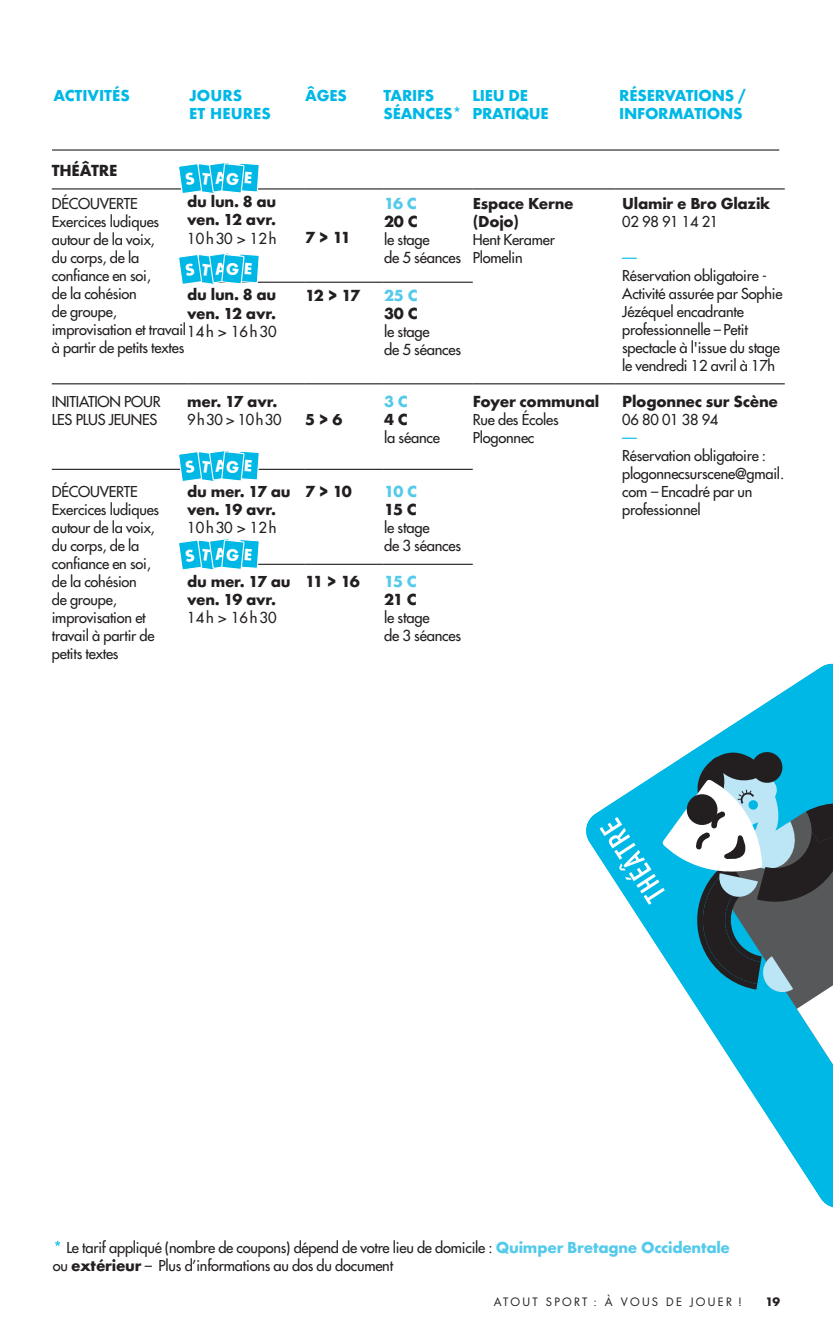
<style>
.page{position:relative;width:833px;height:1344px;background:#fff}
.page>*{position:absolute;margin:0;border:0;box-sizing:border-box;transform-origin:0 0}
.t1{font:14.85px/18.2px "Futura";letter-spacing:-.015em;color:#231f20}
.t2{font:700 14.85px "Futura";letter-spacing:-.015em;color:#231f20}
.t3{font:14.85px "Futura";letter-spacing:.065em;color:#231f20}
.t4{font:700 14.85px "Futura";letter-spacing:-.065em;color:#54caeb}
.t5{font:14.85px "Futura";color:#00b8e5}
.t6{font:14.62px/18px "Futura";letter-spacing:-.015em;color:#231f20}
.t7{font:700 14.62px/18px "Futura";letter-spacing:-.015em;color:#231f20}
.t8{font:700 14.62px/18px "Futura";letter-spacing:-.015em;color:#00b8e5}
.t9{font:14.62px "Futura";letter-spacing:.095em;color:#231f20}
.t10{font:11.25px "Futura";letter-spacing:.2em;color:#231f20}
.t11{font:700 11.25px "Futura";color:#231f20}
.s1{font-size:14.85px}
.s2{font-weight:700;color:#00b8e5}
.s3{font-weight:700;color:#54caeb}
.s4{font-weight:700}
</style>
<div class="page">
<hr style="left:52px;top:149px;width:727px;height:1px;background:#231f20">
<hr style="left:52px;top:188px;width:135px;height:1px;background:#231f20">
<hr style="left:187px;top:188px;width:118px;height:1px;background:#231f20">
<hr style="left:305px;top:188px;width:79px;height:1px;background:#231f20">
<hr style="left:384px;top:188px;width:89px;height:1px;background:#231f20">
<hr style="left:473px;top:188px;width:143px;height:1px;background:#231f20">
<hr style="left:616px;top:188px;width:169px;height:1px;background:#231f20">
<hr style="left:187px;top:281px;width:118px;height:2px;background:#231f20">
<hr style="left:305px;top:281px;width:79px;height:2px;background:#231f20">
<hr style="left:384px;top:281px;width:89px;height:2px;background:#231f20">
<hr style="left:52px;top:383px;width:135px;height:1px;background:#231f20">
<hr style="left:187px;top:383px;width:118px;height:1px;background:#231f20">
<hr style="left:305px;top:383px;width:79px;height:1px;background:#231f20">
<hr style="left:384px;top:383px;width:89px;height:1px;background:#231f20">
<hr style="left:473px;top:383px;width:143px;height:1px;background:#231f20">
<hr style="left:616px;top:383px;width:169px;height:1px;background:#231f20">
<hr style="left:52px;top:468px;width:135px;height:2px;background:#231f20">
<hr style="left:187px;top:468px;width:118px;height:2px;background:#231f20">
<hr style="left:305px;top:468px;width:79px;height:2px;background:#231f20">
<hr style="left:384px;top:468px;width:89px;height:2px;background:#231f20">
<hr style="left:187px;top:563px;width:118px;height:1px;background:#231f20">
<hr style="left:305px;top:563px;width:79px;height:1px;background:#231f20">
<hr style="left:384px;top:563px;width:89px;height:1px;background:#231f20">
<svg style="left:586px;top:663px;width:247px;height:544px"></svg>
<svg style="left:600px;top:746px;width:233px;height:328px"></svg>
<hr style="left:832px;top:765px;width:1px;height:358px;background:#231f20">
<svg style="left:177px;top:149px;width:83px;height:136px"></svg>
<svg style="left:177px;top:450px;width:83px;height:120px"></svg>
<p class="t8" style="left:54px;top:86px;width:78px">ACTIVITÉS</p>
<p class="t8" style="left:189px;top:86px;width:83px">JOURS<br>ET HEURES</p>
<p class="t8" style="left:305px;top:86px;width:43px">ÂGES</p>
<p class="t8" style="left:383px;top:86px;width:80px">TARIFS<br>SÉANCES*</p>
<p class="t8" style="left:472px;top:86px;width:78px">LIEU DE<br>PRATIQUE</p>
<p class="t8" style="left:619px;top:86px;width:128px">RÉSERVATIONS /<br>INFORMATIONS</p>
<p class="t2" style="left:52px;top:159px;width:67px">THÉÂTRE</p>
<p class="t6" style="left:52px;top:194px;width:136px">DÉCOUVERTE<br>Exercices ludiques autour de la voix,<br>du corps, de la confiance en soi,<br>de la cohésion<br>de groupe, improvisation et travail à partir de petits textes</p>
<p class="t7" style="left:187px;top:192px;width:90px">du lun. 8 au ven. 12 avr.</p>
<p class="t4" style="left:384px;top:192px;width:34px">16 C</p>
<p class="t2" style="left:384px;top:210px;width:35px">20 C</p>
<p class="t1" style="left:384px;top:230px;width:79px">le stage<br>de 5 séances</p>
<p class="t3" style="left:187px;top:228px;width:91px">10h30 &gt; 12h</p>
<p class="t2" style="left:305px;top:227px;width:47px">7 &gt; 11</p>
<p class="t7" style="left:187px;top:286px;width:90px">du lun. 8 au ven. 12 avr.</p>
<p class="t3" style="left:187px;top:321px;width:91px">14h &gt; 16h30</p>
<p class="t2" style="left:305px;top:284px;width:57px">12 &gt; 17</p>
<p class="t4" style="left:384px;top:284px;width:35px">25 C</p>
<p class="t2" style="left:384px;top:302px;width:35px">30 C</p>
<p class="t1" style="left:384px;top:322px;width:79px">le stage<br>de 5 séances</p>
<p class="t7" style="left:473px;top:194px;width:102px">Espace Kerne (Dojo)</p>
<p class="t6" style="left:473px;top:230px;width:84px">Hent Keramer<br>Plomelin</p>
<p class="t6" style="left:52px;top:392px;width:110px">INITIATION POUR<br>LES PLUS JEUNES</p>
<p class="t7" style="left:187px;top:392px;width:92px">mer. 17 avr.</p>
<p class="t9" style="left:187px;top:410px;width:96px">9h30 &gt; 10h30</p>
<p class="t7" style="left:305px;top:410px;width:39px">5 &gt; 6</p>
<p class="t4" style="left:384px;top:390px;width:25px">3 C</p>
<p class="t2" style="left:384px;top:408px;width:25px">4 C</p>
<p class="t1" style="left:384px;top:428px;width:57px">la séance</p>
<p class="t2" style="left:473px;top:390px;width:128px">Foyer communal</p>
<p class="t6" style="left:473px;top:410px;width:87px">Rue des Écoles<br>Plogonnec</p>
<p class="t6" style="left:52px;top:482px;width:109px">DÉCOUVERTE<br>Exercices ludiques autour de la voix, du corps, de la confiance en soi, de la cohésion<br>de groupe, improvisation et travail à partir de petits textes</p>
<p class="t7" style="left:187px;top:482px;width:105px">du mer. 17 au ven. 19 avr.</p>
<p class="t3" style="left:187px;top:518px;width:91px">10h30 &gt; 12h</p>
<p class="t7" style="left:187px;top:572px;width:105px">du mer. 17 au ven. 19 avr.</p>
<p class="t3" style="left:187px;top:608px;width:91px">14h &gt; 16h30</p>
<p class="t2" style="left:305px;top:480px;width:48px">7 &gt; 10</p>
<p class="t4" style="left:384px;top:480px;width:34px">10 C</p>
<p class="t2" style="left:384px;top:498px;width:34px">15 C</p>
<p class="t1" style="left:384px;top:518px;width:79px">le stage<br>de 3 séances</p>
<p class="t2" style="left:305px;top:570px;width:56px">11 &gt; 16</p>
<p class="t4" style="left:384px;top:570px;width:34px">15 C</p>
<p class="t2" style="left:384px;top:588px;width:34px">21 C</p>
<p class="t1" style="left:384px;top:608px;width:79px">le stage<br>de 3 séances</p>
<p class="t7" style="left:622px;top:194px;width:150px">Ulamir e Bro Glazik</p>
<p class="t6" style="left:622px;top:212px;width:98px">02 98 91 14 21</p>
<p class="t5" style="left:622px;top:247px;width:16px">—</p>
<p class="t6" style="left:622px;top:266px;width:162px">Réservation obligatoire -<br>Activité assurée par Sophie<br>Jézéquel encadrante professionnelle <span class="s1">–</span> Petit spectacle à l'issue du stage le vendredi 12 avril à 17h</p>
<p class="t2" style="left:622px;top:390px;width:157px">Plogonnec sur Scène</p>
<p class="t6" style="left:622px;top:410px;width:98px">06 80 01 38 94</p>
<p class="t5" style="left:622px;top:428px;width:16px">—</p>
<p class="t6" style="left:622px;top:446px;width:163px">Réservation obligatoire : plogonnecsurscene@gmail. com <span class="s1">–</span> Encadré par un professionnel</p>
<p class="t6" style="left:53px;top:1238px;width:679px"><span class="s2">*</span> Le tarif appliqué (nombre de coupons) dépend de votre lieu de domicile : <span class="s3">Quimper Bretagne Occidentale </span>ou <span class="s4">extérieur</span> – Plus d’informations au dos du document</p>
<p class="t10" style="left:494px;top:1294px;width:249px">ATOUT SPORT : À VOUS DE JOUER !</p>
<p class="t11" style="left:765px;top:1293px;width:16px">19</p>
</div>
